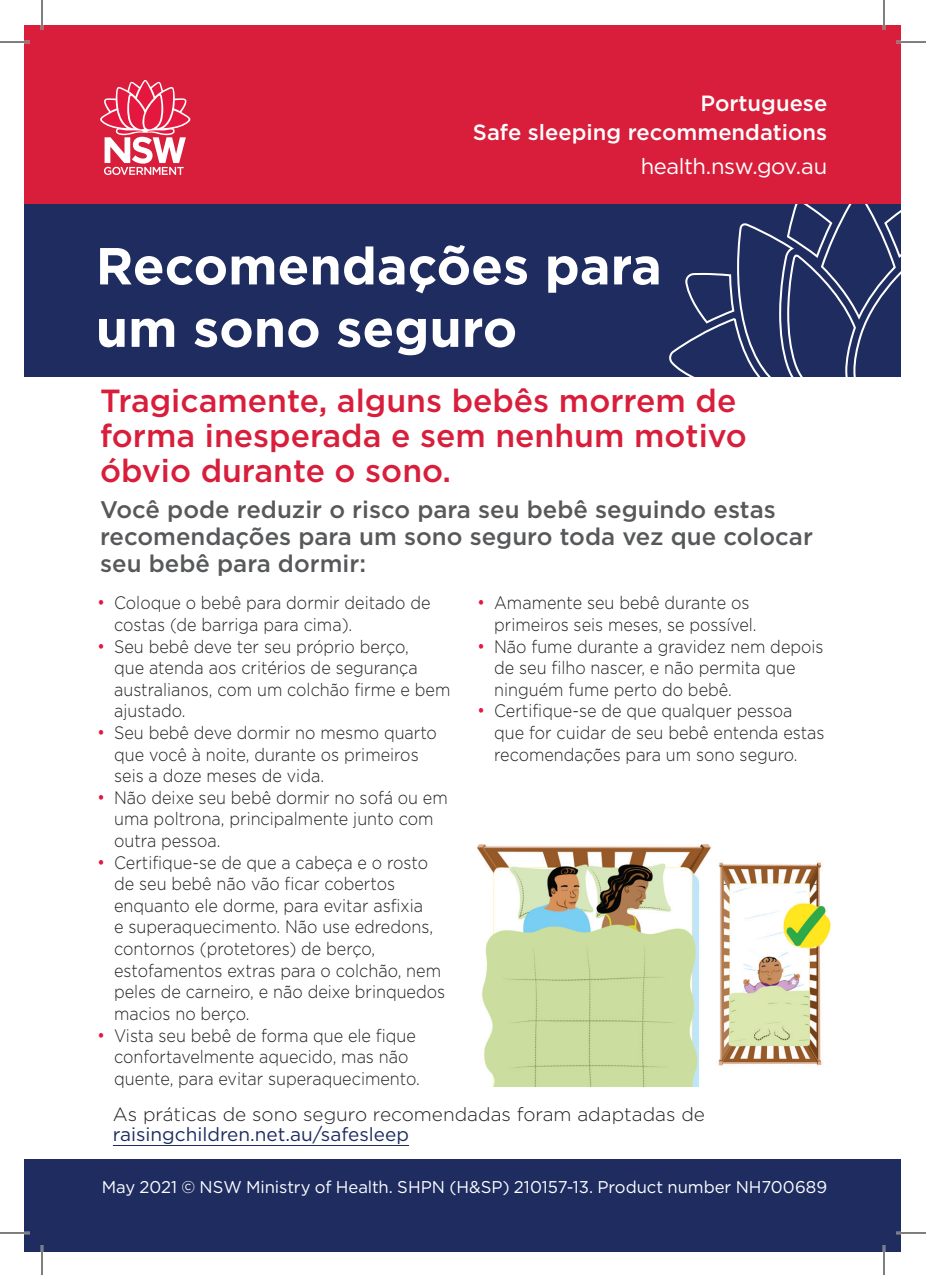
<style>
.page{position:relative;width:926px;height:1275px;background:#fff}
.page>*{position:absolute;margin:0;border:0;box-sizing:border-box;transform-origin:0 0}
.t1{font:700 52px/62.4px "Gotham";color:#fff}
.t2{font:500 32px/35px "Gotham";color:#d81e3b}
.t3{font:500 24px/27px "Gotham";color:#57585a}
.t4{font:500 22px/28.8px "Gotham";color:#fff;text-align:right}
.t5{font:22px "Gotham";letter-spacing:-.02em;color:#fff}
.t6{font:19.6px "Gotham";color:#fff}
.t7{font:300 19px "Gotham";color:#231f20}
.t8{font:19px "Gotham";color:#1e2c60}
.t9{font:300 18px/21.6px "Gotham";color:#231f20;scale:.9 1}
.t10{font:17px "Gotham";letter-spacing:-.005em;color:#fff}
.s1{font-size:19px;color:#e4183e}
</style>
<div class="page">
<div style="left:25px;top:1159px;width:876px;height:92px;background:#1e2c60"></div>
<div style="left:25px;top:25px;width:876px;height:179px;background:#d81e3b"></div>
<svg style="left:100px;top:80px;width:90px;height:95px"></svg>
<div style="left:25px;top:204px;width:876px;height:172px;background:#1e2c60"></div>
<svg style="left:669px;top:204px;width:232px;height:172px"></svg>
<hr style="left:113px;top:1145px;width:296px;height:1px;background:#1e2c60">
<img style="left:478px;top:845px;width:353px;height:242px">
<hr style="left:0;top:41px;width:30px;height:2px;background:#fff">
<hr style="left:896px;top:41px;width:30px;height:2px;background:#fff">
<hr style="left:0;top:1231px;width:30px;height:3px;background:#fff">
<hr style="left:896px;top:1231px;width:30px;height:3px;background:#fff">
<hr style="left:41px;top:0;width:2px;height:30px;background:#fff">
<hr style="left:41px;top:1245px;width:2px;height:30px;background:#fff">
<hr style="left:883px;top:0;width:2px;height:30px;background:#fff">
<hr style="left:883px;top:1245px;width:2px;height:30px;background:#fff">
<hr style="left:0;top:42px;width:30px;height:1px;background:#000">
<hr style="left:896px;top:42px;width:30px;height:1px;background:#000">
<hr style="left:0;top:1232px;width:30px;height:1px;background:#000">
<hr style="left:896px;top:1232px;width:30px;height:1px;background:#000">
<hr style="left:42px;top:0;width:1px;height:30px;background:#000">
<hr style="left:42px;top:1245px;width:1px;height:30px;background:#000">
<hr style="left:884px;top:0;width:1px;height:30px;background:#000">
<hr style="left:884px;top:1245px;width:1px;height:30px;background:#000">
<p class="t6" style="left:657px;top:85px;width:173px">health.nsw.gov.au</p>
<p class="t4" style="left:473px;top:88px;width:356px">Portuguese<br>Safe sleeping recommendations</p>
<p class="t5" style="left:641px;top:152px;width:188px">health.nsw.gov.au</p>
<h1 class="t1" style="left:96px;top:234px;width:568px">Recomendações para um sono seguro</h1>
<h2 class="t2" style="left:100px;top:383px;width:648px">Tragicamente, alguns bebês morrem de forma inesperada e sem nenhum motivo óbvio durante o sono.</h2>
<h3 class="t3" style="left:100px;top:495px;width:714px">Você pode reduzir o risco para seu bebê seguindo estas recomendações para um sono seguro toda vez que colocar seu bebê para dormir:</h3>
<p class="t9" style="left:494px;top:592px;width:293px;text-indent:-17px"><span class="s1">•</span> Amamente seu bebê durante os primeiros seis meses, se possível.</p>
<p class="t9" style="left:494px;top:635px;width:367px;text-indent:-17px"><span class="s1">•</span> Não fume durante a gravidez nem depois de seu filho nascer, e não permita que ninguém fume perto do bebê.</p>
<p class="t9" style="left:494px;top:700px;width:369px;text-indent:-17px"><span class="s1">•</span> Certifique-se de que qualquer pessoa que for cuidar de seu bebê entenda estas recomendações para um sono seguro.</p>
<p class="t9" style="left:114px;top:592px;width:353px;text-indent:-17px"><span class="s1">•</span> Coloque o bebê para dormir deitado de costas (de barriga para cima).</p>
<p class="t9" style="left:114px;top:635px;width:375px;text-indent:-17px"><span class="s1">•</span> Seu bebê deve ter seu próprio berço,<br>que atenda aos critérios de segurança australianos, com um colchão firme e bem ajustado.</p>
<p class="t9" style="left:114px;top:721px;width:360px;text-indent:-17px"><span class="s1">•</span> Seu bebê deve dormir no mesmo quarto que você à noite, durante os primeiros seis a doze meses de vida.</p>
<p class="t9" style="left:114px;top:786px;width:372px;text-indent:-17px"><span class="s1">•</span> Não deixe seu bebê dormir no sofá ou em uma poltrona, principalmente junto com outra pessoa.</p>
<p class="t9" style="left:114px;top:851px;width:369px;text-indent:-17px"><span class="s1">•</span> Certifique-se de que a cabeça e o rosto de seu bebê não vão ficar cobertos enquanto ele dorme, para evitar asfixia<br>e superaquecimento. Não use edredons, contornos (protetores) de berço, estofamentos extras para o colchão, nem peles de carneiro, e não deixe brinquedos macios no berço.</p>
<p class="t9" style="left:114px;top:1024px;width:341px;text-indent:-17px"><span class="s1">•</span> Vista seu bebê de forma que ele fique confortavelmente aquecido, mas não quente, para evitar superaquecimento.</p>
<p class="t7" style="left:113px;top:1101px;width:594px">As práticas de sono seguro recomendadas foram adaptadas de</p>
<p class="t8" style="left:113px;top:1122px;width:298px">raisingchildren.net.au/safesleep</p>
<p class="t10" style="left:102px;top:1176px;width:727px">May 2021 © NSW Ministry of Health. SHPN (H&amp;SP) 210157-13. Product number NH700689</p>
</div>
